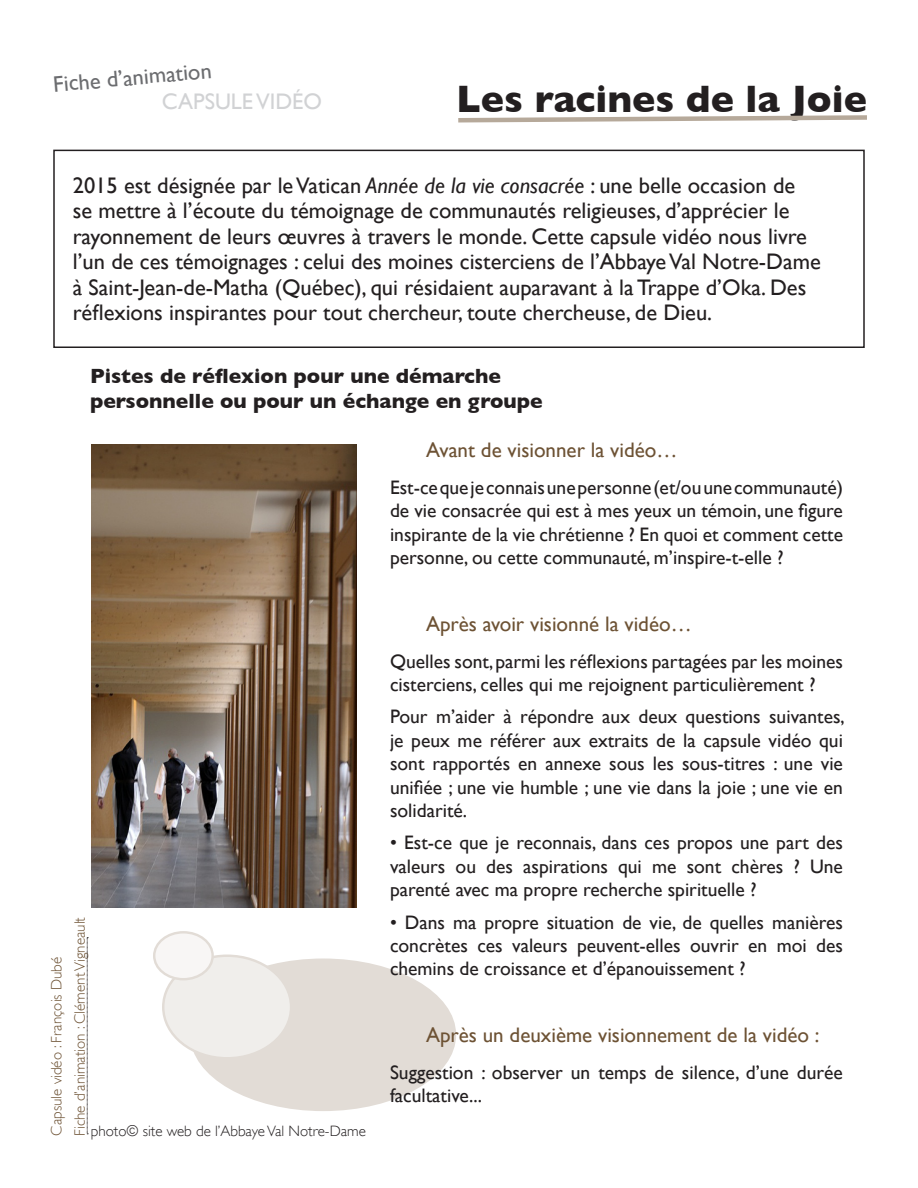
<style>
.page{position:relative;width:918px;height:1188px;background:#fff}
.page>*{position:absolute;margin:0;border:0;box-sizing:border-box;transform-origin:0 0}
.gr_titre{font:700 39px "Gill Sans";color:#231f20}
.clip{font:22.5px/25.5px "Gill Sans";color:#231f20}
.clip-2{font:22.5px "Gill Sans";color:#6c6d70}
.clip-3{font:22.5px "Gill Sans";color:#d1d2d4}
.s-titre-3{font:21px "Gill Sans";color:#6d5234}
.s-titre_1{font:700 21px/25.2px "Gill Sans";color:#231f20}
.texte{font:19.5px/23.4px "Gill Sans";color:#231f20;text-align:justify}
.bas_de_page{font:300 15px "Gill Sans";color:#6d5234}
.bas_de_page-2{font:300 15px "Gill Sans";color:#231f20}
.s1{font-style:italic}
</style>
<div class="page">
<svg style="left:458px;top:115px;width:409px;height:8px"></svg>
<svg style="left:87px;top:937px;width:1px;height:198px"></svg>
<div style="left:190px;top:959px;width:266px;height:152px;background:#e2dcd6;border-radius:50%"></div>
<div style="left:163px;top:956px;width:128px;height:102px;background:#f0eeeb;border-radius:50%"></div>
<div style="left:162px;top:955px;width:130px;height:104px;border:2px solid #e2dcd6;border-radius:50%"></div>
<div style="left:154px;top:932px;width:59px;height:47px;background:#f8f6f5;border-radius:50%"></div>
<div style="left:153px;top:931px;width:61px;height:49px;border:2px solid #e2dcd6;border-radius:50%"></div>
<div style="left:53px;top:150px;width:812px;height:198px;border:2px solid #231f20"></div>
<img style="left:92px;top:444px;width:264px;height:463px">
<p class="clip-2" style="left:52px;top:71px;width:160px;rotate:-5deg">Fiche d’animation</p>
<p class="clip-3" style="left:162px;top:89px;width:162px">CAPSULE VIDÉO</p>
<p class="gr_titre" style="left:456px;top:76px;width:412px">Les racines de la Joie</p>
<p class="clip" style="left:73px;top:172px;width:750px">2015 est désignée par le Vatican <span class="s1">Année de la vie consacrée</span> : une belle occasion de<br>se mettre à l’écoute du témoignage de communautés religieuses, d’apprécier le rayonnement de leurs œuvres à travers le monde. Cette capsule vidéo nous livre l’un de ces témoignages : celui des moines cisterciens de l’Abbaye Val Notre-Dame à Saint-Jean-de-Matha (Québec), qui résidaient auparavant à la Trappe d’Oka. Des réflexions inspirantes pour tout chercheur, toute chercheuse, de Dieu.</p>
<p class="s-titre_1" style="left:90px;top:363px;width:454px">Pistes de réflexion pour une démarche personnelle ou pour un échange en groupe</p>
<p class="bas_de_page" style="left:48px;top:1136px;width:180px;rotate:-90deg">Capsule vidéo : François Dubé</p>
<p class="bas_de_page" style="left:71px;top:1136px;width:220px;rotate:-90deg">Fiche d’animation : Clément Vigneault</p>
<p class="bas_de_page-2" style="left:91px;top:1122px;width:277px">photo© site web de l’Abbaye Val Notre-Dame</p>
<p class="s-titre-3" style="left:426px;top:438px;width:253px">Avant de visionner la vidéo…</p>
<p class="texte" style="left:390px;top:475px;width:455px">Est-ce que je connais une personne (et/ou une communauté) de vie consacrée qui est à mes yeux un témoin, une figure inspirante de la vie chrétienne ? En quoi et comment cette personne, ou cette communauté, m’inspire-t-elle ?</p>
<p class="s-titre-3" style="left:426px;top:611px;width:267px">Après avoir visionné la vidéo…</p>
<p class="texte" style="left:390px;top:649px;width:455px">Quelles sont, parmi les réflexions partagées par les moines cisterciens, celles qui me rejoignent particulièrement ?</p>
<p class="texte" style="left:390px;top:705px;width:456px">Pour m’aider à répondre aux deux questions suivantes, je peux me référer aux extraits de la capsule vidéo qui sont rapportés en annexe sous les sous-titres : une vie unifiée ; une vie humble ; une vie dans la joie ; une vie en solidarité.</p>
<p class="texte" style="left:390px;top:831px;width:455px">• Est-ce que je reconnais, dans ces propos une part des valeurs ou des aspirations qui me sont chères ? Une parenté avec ma propre recherche spirituelle ?</p>
<p class="texte" style="left:390px;top:910px;width:454px">• Dans ma propre situation de vie, de quelles manières concrètes ces valeurs peuvent-elles ouvrir en moi des chemins de croissance et d’épanouissement ?</p>
<p class="s-titre-3" style="left:426px;top:1023px;width:395px">Après un deuxième visionnement de la vidéo :</p>
<p class="texte" style="left:390px;top:1060px;width:455px">Suggestion : observer un temps de silence, d’une durée facultative...</p>
</div>
